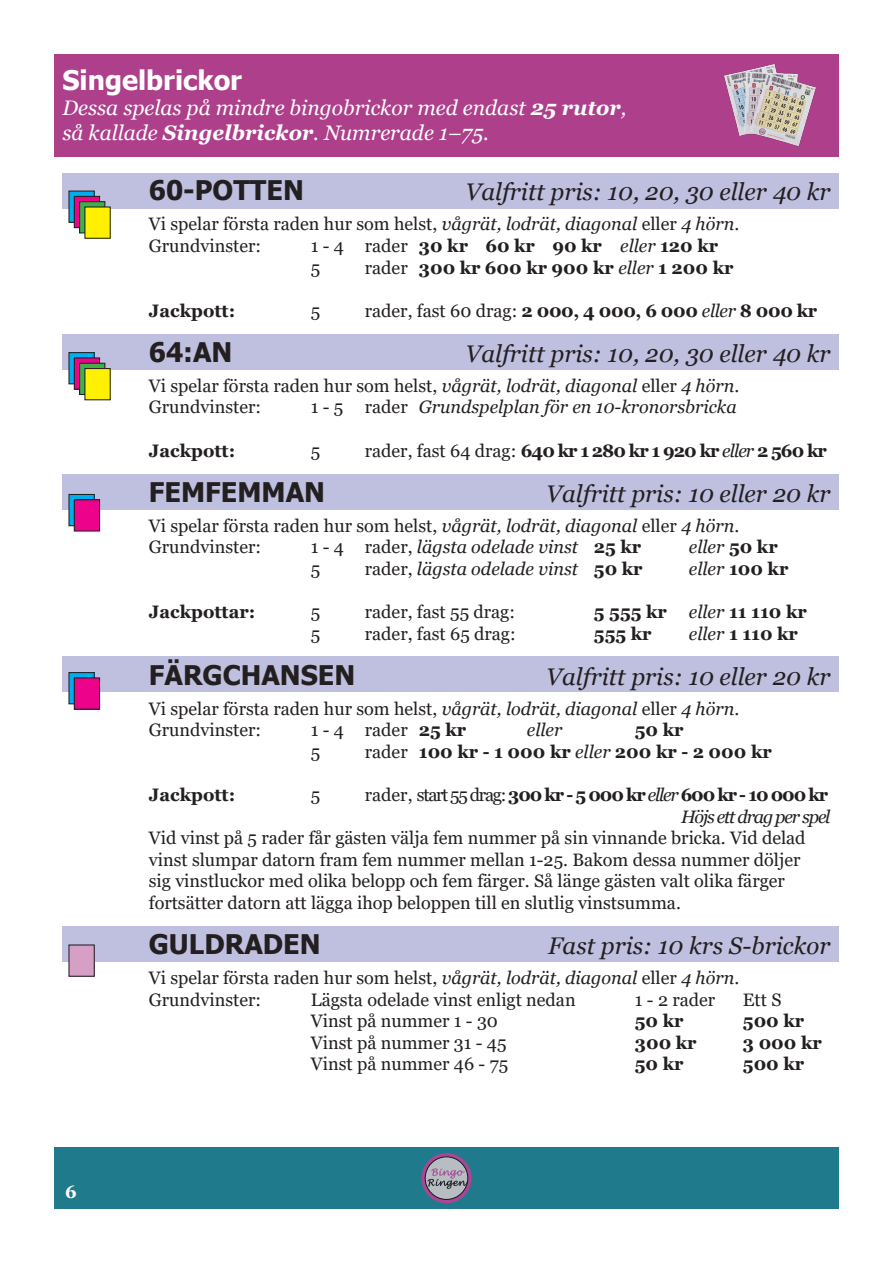
<style>
.page{position:relative;width:893px;height:1263px;background:#fff}
.page>*{position:absolute;margin:0;border:0;box-sizing:border-box;transform-origin:0 0}
.t1{font:700 27px "Tahoma";color:#231f20}
.t2{font:700 27px "Tahoma";color:#fff}
.t3{font:italic 24px "Georgia";color:#231f20}
.t4{font:italic 21px/25.2px "Georgia";color:#fff}
.t5{font:18px/21.6px "Georgia";color:#231f20}
.t6{font:700 18px "Georgia";color:#231f20}
.t7{font:italic 18px "Georgia";color:#231f20}
.t8{font:700 18px "Georgia";letter-spacing:-.065em;color:#231f20}
.t9{font:700 18px "Georgia";letter-spacing:-.05em;color:#231f20}
.t10{font:700 18px "Georgia";letter-spacing:-.02em;color:#231f20}
.t11{font:italic 18px "Georgia";letter-spacing:-.065em;color:#231f20}
.t12{font:700 18px "Georgia";color:#fff}
.s1{font-weight:700}
.s2{font-style:italic}
.s3{font-weight:400}
.s4{font-weight:400;font-style:italic}
.s5{font-style:normal}
.s6{font-weight:700;font-style:normal}
</style>
<div class="page">
<div style="left:54px;top:1147px;width:785px;height:62px;background:#1f7a8c"></div>
<svg style="left:421px;top:1153px;width:51px;height:50px"></svg>
<svg style="left:425px;top:1156px;width:43px;height:44px;background:#948da0"></svg>
<div style="left:63px;top:173px;width:776px;height:35px;background:#bfbfdf"></div>
<div style="left:63px;top:334px;width:776px;height:36px;background:#bfbfdf"></div>
<div style="left:63px;top:474px;width:776px;height:35px;background:#bfbfdf"></div>
<div style="left:63px;top:656px;width:776px;height:35px;background:#bfbfdf"></div>
<div style="left:63px;top:927px;width:776px;height:35px;background:#bfbfdf"></div>
<div style="left:54px;top:54px;width:785px;height:102px;background:#ad3f8b"></div>
<img style="left:724px;top:64px;width:92px;height:83px">
<svg style="left:70px;top:193px;width:23px;height:28px"></svg>
<div style="left:69px;top:353px;width:25px;height:31px;background:#00aeef"></div>
<div style="left:68px;top:352px;width:27px;height:32px;border:1px solid #231f20"></div>
<div style="left:69px;top:494px;width:25px;height:32px;background:#00aeef"></div>
<div style="left:68px;top:494px;width:27px;height:32px;border:1px solid #231f20"></div>
<div style="left:69px;top:673px;width:25px;height:31px;background:#00aeef"></div>
<div style="left:68px;top:672px;width:27px;height:32px;border:1px solid #231f20"></div>
<div style="left:69px;top:945px;width:25px;height:31px;background:#d69fc5"></div>
<div style="left:68px;top:944px;width:27px;height:33px;border:1px solid #231f20"></div>
<div style="left:74px;top:196px;width:26px;height:32px;background:#ed028c"></div>
<div style="left:74px;top:196px;width:26px;height:32px;border:1px solid #231f20"></div>
<div style="left:74px;top:358px;width:26px;height:31px;background:#ed028c"></div>
<div style="left:74px;top:357px;width:26px;height:33px;border:1px solid #231f20"></div>
<div style="left:74px;top:500px;width:26px;height:31px;background:#ed028c"></div>
<div style="left:74px;top:499px;width:26px;height:32px;border:1px solid #231f20"></div>
<div style="left:74px;top:678px;width:26px;height:31px;background:#ed028c"></div>
<div style="left:74px;top:677px;width:26px;height:33px;border:1px solid #231f20"></div>
<div style="left:80px;top:202px;width:25px;height:31px;background:#40ae49"></div>
<div style="left:79px;top:201px;width:26px;height:32px;border:1px solid #231f20"></div>
<div style="left:80px;top:363px;width:25px;height:31px;background:#40ae49"></div>
<div style="left:79px;top:363px;width:26px;height:32px;border:1px solid #231f20"></div>
<div style="left:85px;top:207px;width:25px;height:31px;background:#fff101"></div>
<div style="left:84px;top:206px;width:27px;height:33px;border:1px solid #231f20"></div>
<div style="left:85px;top:369px;width:25px;height:31px;background:#fff101"></div>
<div style="left:84px;top:368px;width:27px;height:32px;border:1px solid #231f20"></div>
<p class="t2" style="left:63px;top:61px;width:181px">Singelbrickor</p>
<p class="t4" style="left:63px;top:95px;width:565px">Dessa spelas på mindre bingobrickor med endast <span class="s1">25 rutor</span>, så kallade <span class="s1">Singelbrickor</span>. Numrerade 1–75.</p>
<p class="t12" style="left:65px;top:1180px;width:13px">6</p>
<p class="t1" style="left:149px;top:172px;width:157px">60-POTTEN</p>
<p class="t3" style="left:465px;top:177px;width:367px">Valfritt pris: 10, 20, 30 eller 40 kr</p>
<p class="t5" style="left:149px;top:214px;width:592px">Vi spelar första raden hur som helst, <span class="s2">vågrät, lodrät, diagonal</span> eller <span class="s2">4 hörn</span>.</p>
<p class="t5" style="left:149px;top:235px;width:114px">Grundvinster:</p>
<p class="t6" style="left:311px;top:234px;width:409px"><span class="s3">1 - 4 rader</span> 30 kr 60 kr 90 kr <span class="s4">eller</span> 120 kr</p>
<p class="t5" style="left:311px;top:257px;width:11px">5</p>
<p class="t6" style="left:365px;top:256px;width:370px"><span class="s3">rader</span> 300 kr 600 kr 900 kr <span class="s4">eller</span> 1 200 kr</p>
<p class="t6" style="left:149px;top:299px;width:88px">Jackpott:</p>
<p class="t5" style="left:311px;top:300px;width:11px">5</p>
<p class="t10" style="left:365px;top:299px;width:454px"><span class="s3">rader, fast 60 drag:</span> 2 000, 4 000, 6 000 <span class="s4">eller</span> 8 000 kr</p>
<p class="t1" style="left:149px;top:333px;width:85px">64:AN</p>
<p class="t3" style="left:465px;top:338px;width:367px">Valfritt pris: 10, 20, 30 eller 40 kr</p>
<p class="t5" style="left:149px;top:375px;width:592px">Vi spelar första raden hur som helst, <span class="s2">vågrät, lodrät, diagonal</span> eller <span class="s2">4 hörn</span>.</p>
<p class="t5" style="left:149px;top:397px;width:114px">Grundvinster:</p>
<p class="t7" style="left:311px;top:396px;width:427px"><span class="s5">1 - 5 rader</span> Grundspelplan för en 10-kronorsbricka</p>
<p class="t6" style="left:149px;top:439px;width:88px">Jackpott:</p>
<p class="t5" style="left:311px;top:440px;width:11px">5</p>
<p class="t9" style="left:365px;top:439px;width:464px"><span class="s3">rader, fast 64 drag:</span> 640 kr 1 280 kr 1 920 kr <span class="s4">eller</span> 2 560 kr</p>
<p class="t1" style="left:149px;top:473px;width:178px">FEMFEMMAN</p>
<p class="t3" style="left:546px;top:478px;width:286px">Valfritt pris: 10 eller 20 kr</p>
<p class="t5" style="left:149px;top:515px;width:592px">Vi spelar första raden hur som helst, <span class="s2">vågrät, lodrät, diagonal</span> eller <span class="s2">4 hörn</span>.</p>
<p class="t5" style="left:149px;top:536px;width:114px">Grundvinster:</p>
<p class="t7" style="left:311px;top:536px;width:332px"><span class="s5">1 - 4 rader,</span> lägsta odelade vinst <span class="s6">25 kr</span></p>
<p class="t7" style="left:689px;top:536px;width:90px">eller <span class="s6">50 kr</span></p>
<p class="t5" style="left:311px;top:558px;width:11px">5</p>
<p class="t7" style="left:365px;top:557px;width:279px"><span class="s5">rader,</span> lägsta odelade vinst <span class="s6">50 kr</span></p>
<p class="t7" style="left:689px;top:557px;width:101px">eller <span class="s6">100 kr</span></p>
<p class="t6" style="left:149px;top:600px;width:108px">Jackpottar:</p>
<p class="t5" style="left:311px;top:601px;width:11px">5</p>
<p class="t5" style="left:365px;top:601px;width:152px">rader, fast 55 drag:</p>
<p class="t6" style="left:594px;top:600px;width:214px">5 555 kr <span class="s4">eller</span> 11 110 kr</p>
<p class="t5" style="left:311px;top:623px;width:11px">5</p>
<p class="t5" style="left:365px;top:623px;width:152px">rader, fast 65 drag:</p>
<p class="t6" style="left:594px;top:622px;width:59px">555 kr</p>
<p class="t6" style="left:689px;top:622px;width:111px"><span class="s4">eller</span> 1 110 kr</p>
<p class="t1" style="left:149px;top:656px;width:208px">FÄRGCHANSEN</p>
<p class="t3" style="left:546px;top:661px;width:286px">Valfritt pris: 10 eller 20 kr</p>
<p class="t5" style="left:149px;top:698px;width:592px">Vi spelar första raden hur som helst, <span class="s2">vågrät, lodrät, diagonal</span> eller <span class="s2">4 hörn</span>.</p>
<p class="t5" style="left:149px;top:719px;width:114px">Grundvinster:</p>
<p class="t5" style="left:311px;top:719px;width:157px">1 - 4 rader <span class="s1">25 kr</span></p>
<p class="t7" style="left:527px;top:719px;width:37px">eller</p>
<p class="t6" style="left:635px;top:718px;width:50px">50 kr</p>
<p class="t5" style="left:311px;top:741px;width:11px">5</p>
<p class="t6" style="left:365px;top:740px;width:408px"><span class="s3">rader</span> 100 kr - 1 000 kr <span class="s4">eller</span> 200 kr - 2 000 kr</p>
<p class="t6" style="left:149px;top:783px;width:88px">Jackpott:</p>
<p class="t5" style="left:311px;top:784px;width:11px">5</p>
<p class="t8" style="left:365px;top:783px;width:465px"><span class="s3">rader, start 55 drag:</span> 300 kr - 5 000 kr <span class="s4">eller</span> 600 kr - 10 000 kr</p>
<p class="t11" style="left:681px;top:805px;width:151px">Höjs ett drag per spel</p>
<p class="t5" style="left:149px;top:827px;width:658px">Vid vinst på 5 rader får gästen välja fem nummer på sin vinnande bricka. Vid delad vinst slumpar datorn fram fem nummer mellan 1-25. Bakom dessa nummer döljer sig vinstluckor med olika belopp och fem färger. Så länge gästen valt olika färger fortsätter datorn att lägga ihop beloppen till en slutlig vinstsumma.</p>
<p class="t1" style="left:149px;top:925px;width:173px">GULDRADEN</p>
<p class="t3" style="left:548px;top:930px;width:284px">Fast pris: 10 krs S-brickor</p>
<p class="t5" style="left:149px;top:967px;width:592px">Vi spelar första raden hur som helst, <span class="s2">vågrät, lodrät, diagonal</span> eller <span class="s2">4 hörn</span>.</p>
<p class="t5" style="left:149px;top:989px;width:114px">Grundvinster:</p>
<p class="t5" style="left:311px;top:989px;width:266px">Lägsta odelade vinst enligt nedan</p>
<p class="t5" style="left:635px;top:989px;width:82px">1 - 2 rader</p>
<p class="t5" style="left:743px;top:989px;width:40px">Ett S</p>
<p class="t5" style="left:311px;top:1010px;width:189px">Vinst på nummer 1 - 30</p>
<p class="t6" style="left:635px;top:1009px;width:50px">50 kr</p>
<p class="t6" style="left:743px;top:1009px;width:63px">500 kr</p>
<p class="t5" style="left:311px;top:1032px;width:197px">Vinst på nummer 31 - 45</p>
<p class="t6" style="left:635px;top:1031px;width:63px">300 kr</p>
<p class="t6" style="left:743px;top:1031px;width:80px">3 000 kr</p>
<p class="t5" style="left:311px;top:1054px;width:199px">Vinst på nummer 46 - 75</p>
<p class="t6" style="left:635px;top:1052px;width:50px">50 kr</p>
<p class="t6" style="left:743px;top:1052px;width:63px">500 kr</p>
</div>
